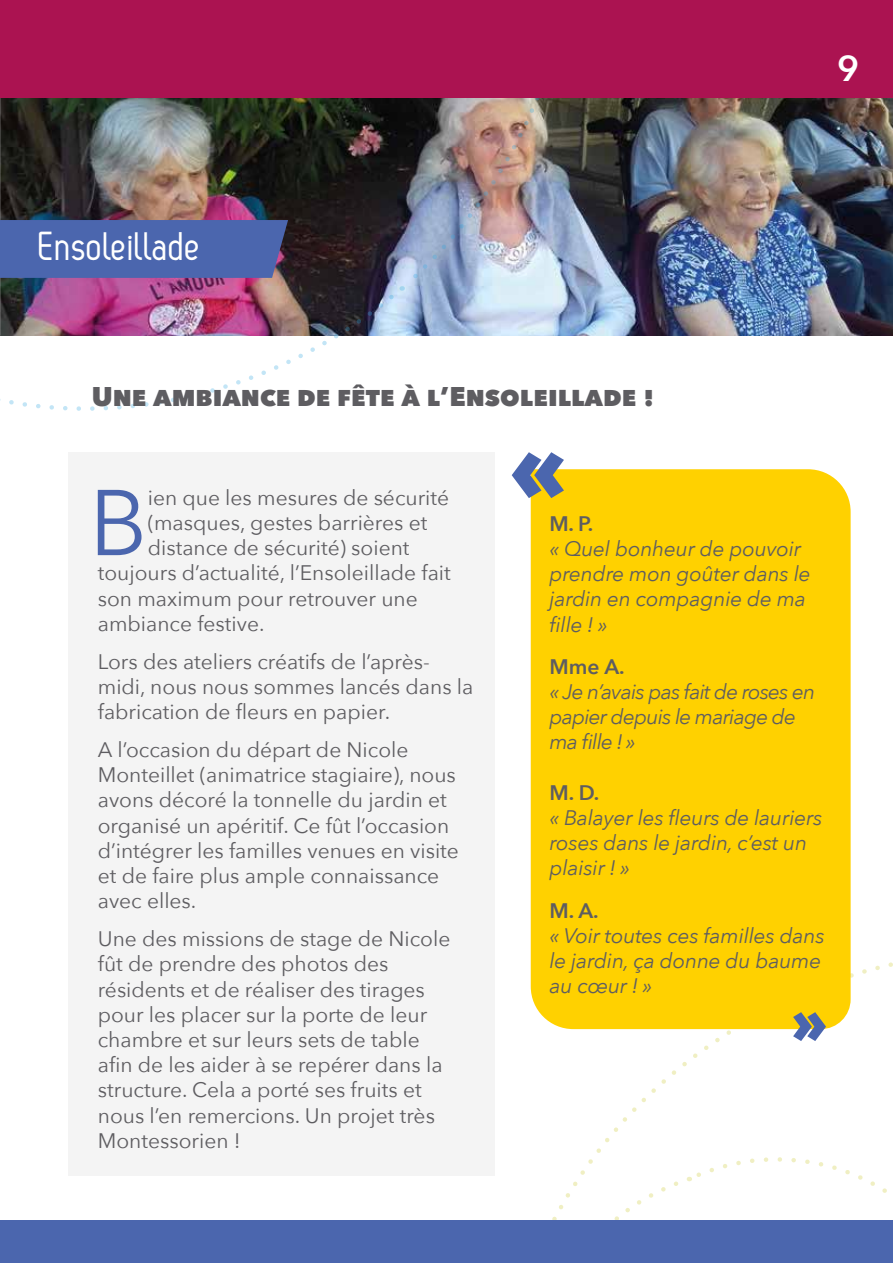
<style>
.page{position:relative;width:893px;height:1263px;background:#fff}
.page>*{position:absolute;margin:0;border:0;box-sizing:border-box;transform-origin:0 0}
.t1{font:92.25px "Avenir Next";color:#4b66ae}
.t2{font:40.5px "Zag";color:#fff}
.t3{font:600 36px "Avenir Next";color:#fff}
.t4{font:800 27px "Avenir Next";color:#5e5d61}
.t5{font:21px/25.2px "Avenir Next";color:#5e5d61}
.t6{font:italic 21px/25.2px "Avenir Next";letter-spacing:-.01em;color:#5e5d61}
.t7{font:italic 21px/25.2px "Avenir Next";letter-spacing:-.04em;color:#5e5d61}
.t8{font:600 21px "Avenir Next";color:#5e5d61}
</style>
<div class="page">
<img style="left:1px;top:97px;width:892px;height:238px">
<img style="left:0;top:97px;width:1px;height:238px">
<img style="left:400px;top:97px;width:234px;height:193px">
<img style="left:0;top:291px;width:398px;height:120px">
<div style="left:0;top:0;width:893px;height:97px;background:#ab1351"></div>
<svg style="left:530px;top:923px;width:363px;height:259px"></svg>
<svg style="left:689px;top:1139px;width:204px;height:54px"></svg>
<svg style="left:535px;top:1178px;width:147px;height:42px"></svg>
<div style="left:0;top:220px;width:288px;height:58px;background:#4b66ae"></div>
<div style="left:0;top:1220px;width:893px;height:43px;background:#4b66ae"></div>
<div style="left:68px;top:452px;width:427px;height:724px;background:#f4f4f4"></div>
<div style="left:531px;top:469px;width:320px;height:560px;background:#ffd100"></div>
<svg style="left:512px;top:452px;width:52px;height:46px"></svg>
<svg style="left:793px;top:1012px;width:33px;height:29px"></svg>
<h3 class="t3" style="left:837px;top:37px;width:23px">9</h3>
<h2 class="t2" style="left:39px;top:224px;width:164px">Ensoleillade</h2>
<p class="t4" style="left:92px;top:380px;width:564px">Une ambiance de fête à l’Ensoleillade !</p>
<h1 class="t1" style="left:89px;top:445px;width:60px">B</h1>
<p class="t5" style="left:148px;top:484px;width:303px">ien que les mesures de sécurité</p>
<p class="t5" style="left:148px;top:509px;width:281px">(masques, gestes barrières et</p>
<p class="t5" style="left:148px;top:534px;width:263px">distance de sécurité) soient</p>
<p class="t5" style="left:98px;top:559px;width:355px">toujours d’actualité, l’Ensoleillade fait</p>
<p class="t5" style="left:98px;top:585px;width:322px">son maximum pour retrouver une</p>
<p class="t5" style="left:98px;top:610px;width:168px">ambiance festive.</p>
<p class="t5" style="left:98px;top:648px;width:377px">Lors des ateliers créatifs de l’après&shy;midi, nous nous sommes lancés dans la fabrication de fleurs en papier.</p>
<p class="t5" style="left:98px;top:736px;width:363px">A l’occasion du départ de Nicole Monteillet (animatrice stagiaire), nous avons décoré la tonnelle du jardin et organisé un apéritif. Ce fût l’occasion d’intégrer les familles venues en visite et de faire plus ample connaissance avec elles.</p>
<p class="t5" style="left:98px;top:925px;width:354px">Une des missions de stage de Nicole fût de prendre des photos des résidents et de réaliser des tirages pour les placer sur la porte de leur chambre et sur leurs sets de table afin de les aider à se repérer dans la structure. Cela a porté ses fruits et nous l’en remercions. Un projet très<br>Montessorien !</p>
<p class="t8" style="left:549px;top:505px;width:45px">M. P.</p>
<p class="t6" style="left:549px;top:535px;width:263px">« Quel bonheur de pouvoir prendre mon goûter dans le jardin en compagnie de ma fille ! »</p>
<p class="t8" style="left:549px;top:648px;width:77px">Mme A.</p>
<p class="t7" style="left:549px;top:678px;width:267px">« Je n’avais pas fait de roses en papier depuis le mariage de ma fille ! »</p>
<p class="t8" style="left:549px;top:774px;width:51px">M. D.</p>
<p class="t6" style="left:549px;top:804px;width:275px">« Balayer les fleurs de lauriers roses dans le jardin, c’est un plaisir ! »</p>
<p class="t8" style="left:549px;top:892px;width:51px">M. A.</p>
<p class="t6" style="left:549px;top:922px;width:277px">« Voir toutes ces familles dans le jardin, ça donne du baume au cœur ! »</p>
</div>
